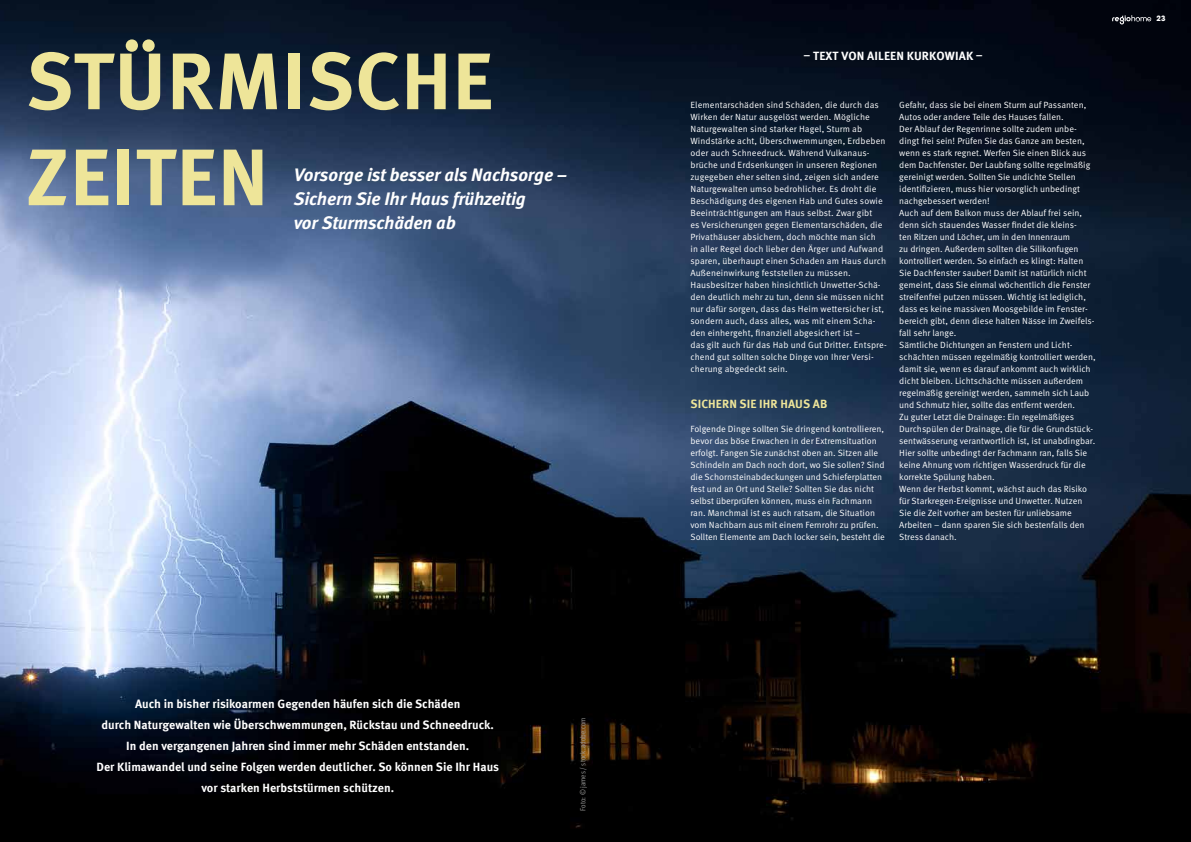
<style>
.page{position:relative;width:1191px;height:842px;background:#fff}
.page>*{position:absolute;margin:0;border:0;box-sizing:border-box;transform-origin:0 0}
.t1{font:700 80px/96px "Meta Pro";letter-spacing:.01em;color:#eee599}
.t2{font:italic 700 18px/24px "Meta Pro";letter-spacing:-.01em;color:#fff}
.t3{font:700 12px/21px "Meta Pro";color:#fff;text-align:center}
.t4{font:700 12px "Meta Pro";letter-spacing:.01em;color:#eee599}
.t5{font:9px/12px "Meta Pro Norm";color:#fff}
.t6{font:700 8px "Avignon";color:#fff}
.t7{font:7.5px "Meta Pro Cond Norm";letter-spacing:.005em;color:#9d9d9c}
</style>
<div class="page">
<img style="left:0;top:0;width:1191px;height:842px">
<svg style="left:1112px;top:15px;width:39px;height:9px"></svg>
<h1 class="t1" style="left:26px;top:28px;width:468px">STÜRMISCHE<br>ZEITEN</h1>
<h2 class="t2" style="left:294px;top:162px;width:275px">Vorsorge ist besser als Nachsorge –<br>Sichern Sie Ihr Haus frühzeitig<br>vor Sturmschäden ab</h2>
<p class="t3" style="left:97px;top:693px;width:404px">Auch in bisher risikoarmen Gegenden häufen sich die Schäden<br>durch Naturgewalten wie Überschwemmungen, Rückstau und Schneedruck.<br>In den vergangenen Jahren sind immer mehr Schäden entstanden.<br>Der Klimawandel und seine Folgen werden deutlicher. So können Sie Ihr Haus vor starken Herbststürmen schützen.</p>
<p class="t7" style="left:577px;top:811px;width:95px;rotate:-90deg">Foto: © james / stock.adobe.com</p>
<h3 class="t3" style="left:803px;top:45px;width:181px">– TEXT VON AILEEN KURKOWIAK –</h3>
<p class="t5" style="left:690px;top:98px;width:198px">Elementarschäden sind Schäden, die durch das Wirken der Natur ausgelöst werden. Mögliche Naturgewalten sind starker Hagel, Sturm ab Windstärke acht, Überschwemmungen, Erdbeben oder auch Schneedruck. Während Vulkanaus&shy;brüche und Erdsenkungen in unseren Regionen zugegeben eher selten sind, zeigen sich andere Naturgewalten umso bedrohlicher. Es droht die Beschädigung des eigenen Hab und Gutes sowie Beeinträchtigungen am Haus selbst. Zwar gibt<br>es Versicherungen gegen Elementarschäden, die Privathäuser absichern, doch möchte man sich<br>in aller Regel doch lieber den Ärger und Aufwand sparen, überhaupt einen Schaden am Haus durch Außeneinwirkung feststellen zu müssen.<br>Hausbesitzer haben hinsichtlich Unwetter-Schä&shy;den deutlich mehr zu tun, denn sie müssen nicht nur dafür sorgen, dass das Heim wettersicher ist, sondern auch, dass alles, was mit einem Scha&shy;den einhergeht, finanziell abgesichert ist –<br>das gilt auch für das Hab und Gut Dritter. Entspre&shy;chend gut sollten solche Dinge von Ihrer Versi&shy;cherung abgedeckt sein.</p>
<h3 class="t4" style="left:690px;top:394px;width:138px">SICHERN SIE IHR HAUS AB</h3>
<p class="t5" style="left:690px;top:422px;width:196px">Folgende Dinge sollten Sie dringend kontrollieren, bevor das böse Erwachen in der Extremsituation erfolgt. Fangen Sie zunächst oben an. Sitzen alle Schindeln am Dach noch dort, wo Sie sollen? Sind die Schornsteinabdeckungen und Schieferplatten fest und an Ort und Stelle? Sollten Sie das nicht selbst überprüfen können, muss ein Fachmann ran. Manchmal ist es auch ratsam, die Situation vom Nachbarn aus mit einem Fernrohr zu prüfen.<br>Sollten Elemente am Dach locker sein, besteht die</p>
<p class="t5" style="left:899px;top:98px;width:198px">Gefahr, dass sie bei einem Sturm auf Passanten, Autos oder andere Teile des Hauses fallen.<br>Der Ablauf der Regenrinne sollte zudem unbe&shy;dingt frei sein! Prüfen Sie das Ganze am besten, wenn es stark regnet. Werfen Sie einen Blick aus dem Dachfenster. Der Laubfang sollte regelmäßig gereinigt werden. Sollten Sie undichte Stellen identifizieren, muss hier vorsorglich unbedingt nachgebessert werden!<br>Auch auf dem Balkon muss der Ablauf frei sein, denn sich stauendes Wasser findet die kleins-<br>ten Ritzen und Löcher, um in den Innenraum<br>zu dringen. Außerdem sollten die Silikonfugen kontrolliert werden. So einfach es klingt: Halten Sie Dachfenster sauber! Damit ist natürlich nicht gemeint, dass Sie einmal wöchentlich die Fenster streifenfrei putzen müssen. Wichtig ist lediglich, dass es keine massiven Moosgebilde im Fenster&shy;bereich gibt, denn diese halten Nässe im Zweifels&shy;fall sehr lange.<br>Sämtliche Dichtungen an Fenstern und Licht&shy;schächten müssen regelmäßig kontrolliert werden, damit sie, wenn es darauf ankommt auch wirklich dicht bleiben. Lichtschächte müssen außerdem regelmäßig gereinigt werden, sammeln sich Laub und Schmutz hier, sollte das entfernt werden.<br>Zu guter Letzt die Drainage: Ein regelmäßiges Durchspülen der Drainage, die für die Grundstück&shy;sentwässerung verantwortlich ist, ist unabdingbar.<br>Hier sollte unbedingt der Fachmann ran, falls Sie keine Ahnung vom richtigen Wasserdruck für die korrekte Spülung haben.<br>Wenn der Herbst kommt, wächst auch das Risiko für Starkregen-Ereignisse und Unwetter. Nutzen Sie die Zeit vorher am besten für unliebsame Arbeiten – dann sparen Sie sich bestenfalls den Stress danach.</p>
<p class="t6" style="left:1156px;top:14px;width:10px">23</p>
</div>
